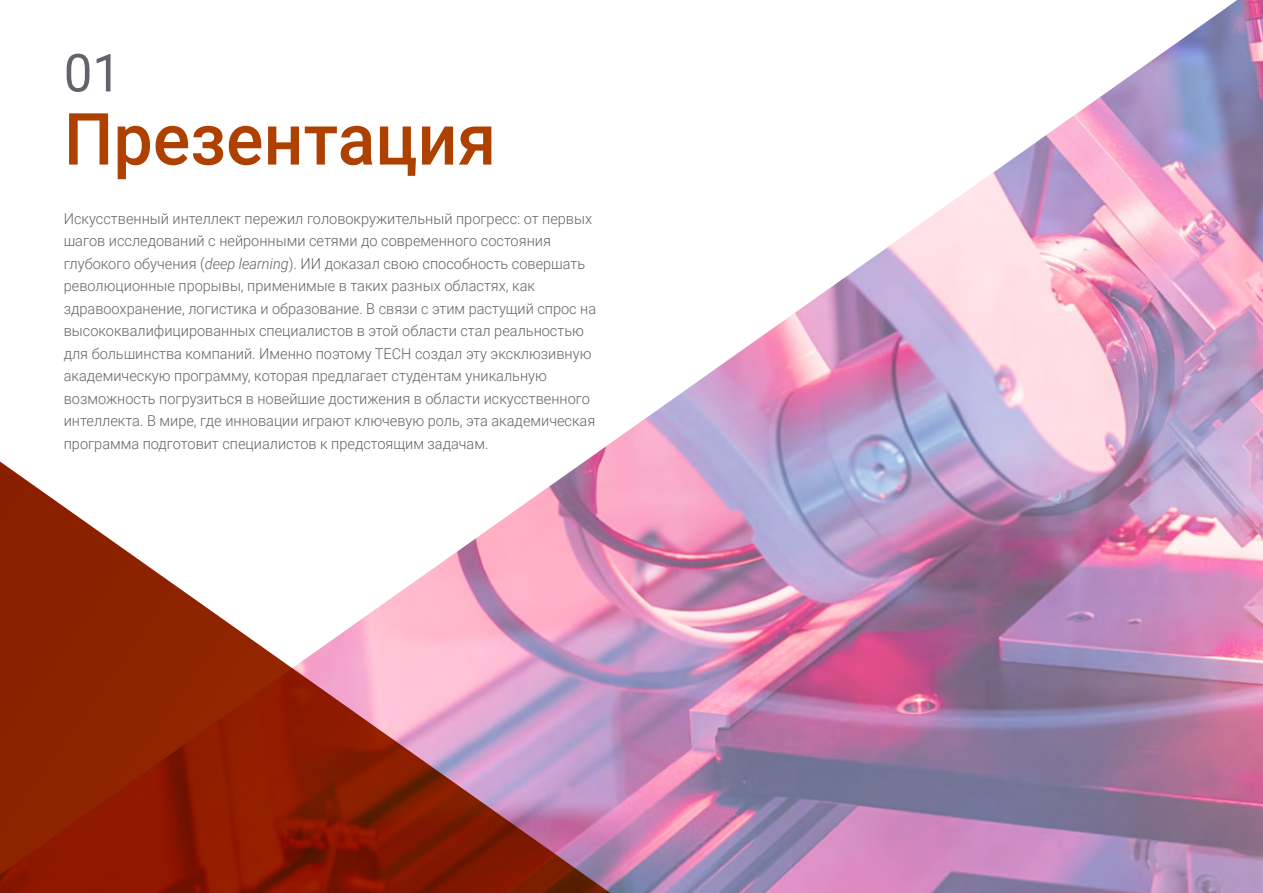
<style>
.page{position:relative;width:1263px;height:893px;background:#fff}
.page>*{position:absolute;margin:0;border:0;box-sizing:border-box;transform-origin:0 0}
.t1{font:500 72px "Roboto";color:#ae4000}
.t2{font:52.5px "Roboto";color:#61646a}
.t3{font:300 15px/22.5px "Roboto";color:#61646a}
.s1{font-style:italic}
</style>
<div class="page">
<img style="left:607px;top:0;width:656px;height:893px">
<svg style="left:0;top:446px;width:640px;height:447px"></svg>
<h2 class="t2" style="left:64px;top:36px;width:59px">01</h2>
<h1 class="t1" style="left:64px;top:89px;width:434px">Презентация</h1>
<p class="t3" style="left:64px;top:207px;width:534px">Искусственный интеллект пережил головокружительный прогресс: от первых шагов исследований с нейронными сетями до современного состояния глубокого обучения (<span class="s1">deep learning</span>). ИИ доказал свою способность совершать революционные прорывы, применимые в таких разных областях, как здравоохранение, логистика и образование. В связи с этим растущий спрос на высококвалифицированных специалистов в этой области стал реальностью для большинства компаний. Именно поэтому TECH создал эту эксклюзивную академическую программу, которая предлагает студентам уникальную возможность погрузиться в новейшие достижения в области искусственного интеллекта. В мире, где инновации играют ключевую роль, эта академическая программа подготовит специалистов к предстоящим задачам.</p>
</div>
